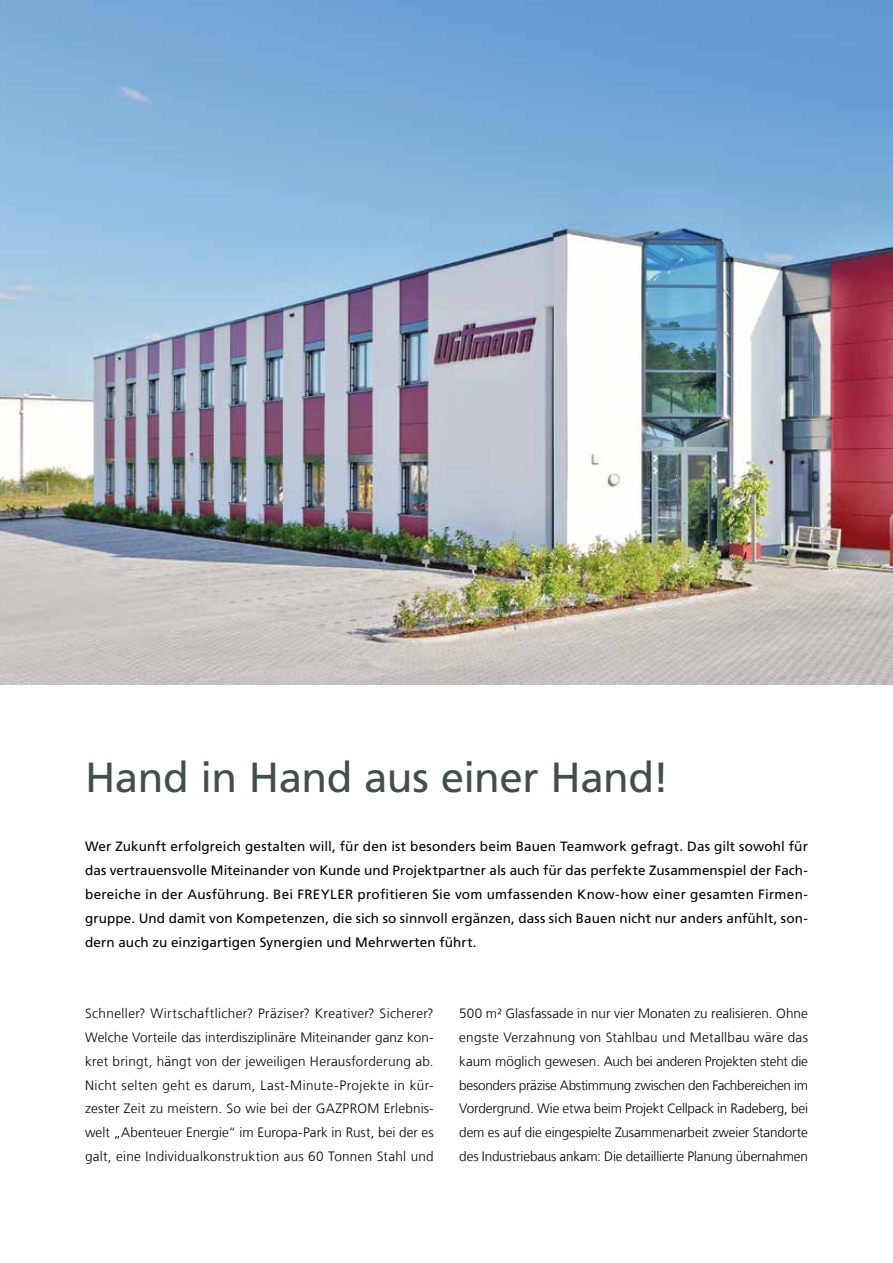
<style>
.page{position:relative;width:893px;height:1263px;background:#fff}
.page>*{position:absolute;margin:0;border:0;box-sizing:border-box;transform-origin:0 0}
.t1{font:42.15px "Frutiger LT Com";letter-spacing:-.01em;color:#424e4e}
.t2{font:300 13.5px/23.9px "Frutiger LT Com";color:#000;text-align:justify}
.t3{font:13.5px/23.9px "Frutiger LT Com";letter-spacing:.005em;color:#000;text-align:justify}
</style>
<div class="page">
<img style="left:0;top:0;width:893px;height:685px">
<h1 class="t1" style="left:85px;top:751px;width:585px">Hand in Hand aus einer Hand!</h1>
<p class="t3" style="left:85px;top:835px;width:724px">Wer Zukunft erfolgreich gestalten will, für den ist besonders beim Bauen Teamwork gefragt. Das gilt sowohl für das vertrauensvolle Miteinander von Kunde und Projektpartner als auch für das perfekte Zusammenspiel der Fach&shy;bereiche in der Ausführung. Bei FREYLER profitieren Sie vom umfassenden Know-how einer gesamten Firmen&shy;gruppe. Und damit von Kompetenzen, die sich so sinnvoll ergänzen, dass sich Bauen nicht nur anders anfühlt, son&shy;dern auch zu einzigartigen Synergien und Mehrwerten führt.</p>
<p class="t2" style="left:85px;top:1001px;width:350px">Schneller? Wirtschaftlicher? Präziser? Kreativer? Sicherer?<br>Welche Vorteile das interdisziplinäre Miteinander ganz kon&shy;kret bringt, hängt von der jeweiligen Herausforderung ab.<br>Nicht selten geht es darum, Last-Minute-Projekte in kür&shy;zester Zeit zu meistern. So wie bei der GAZPROM Erlebnis&shy;welt „Abenteuer Energie“ im Europa-Park in Rust, bei der es galt, eine Individualkonstruktion aus 60 Tonnen Stahl und</p>
<p class="t2" style="left:459px;top:1001px;width:350px">500 m² Glasfassade in nur vier Monaten zu realisieren. Ohne engste Verzahnung von Stahlbau und Metallbau wäre das kaum möglich gewesen. Auch bei anderen Projekten steht die besonders präzise Abstimmung zwischen den Fachbereichen im Vordergrund. Wie etwa beim Projekt Cellpack in Radeberg, bei dem es auf die eingespielte Zusammenarbeit zweier Standorte des Industriebaus ankam: Die detaillierte Planung übernahmen</p>
</div>
